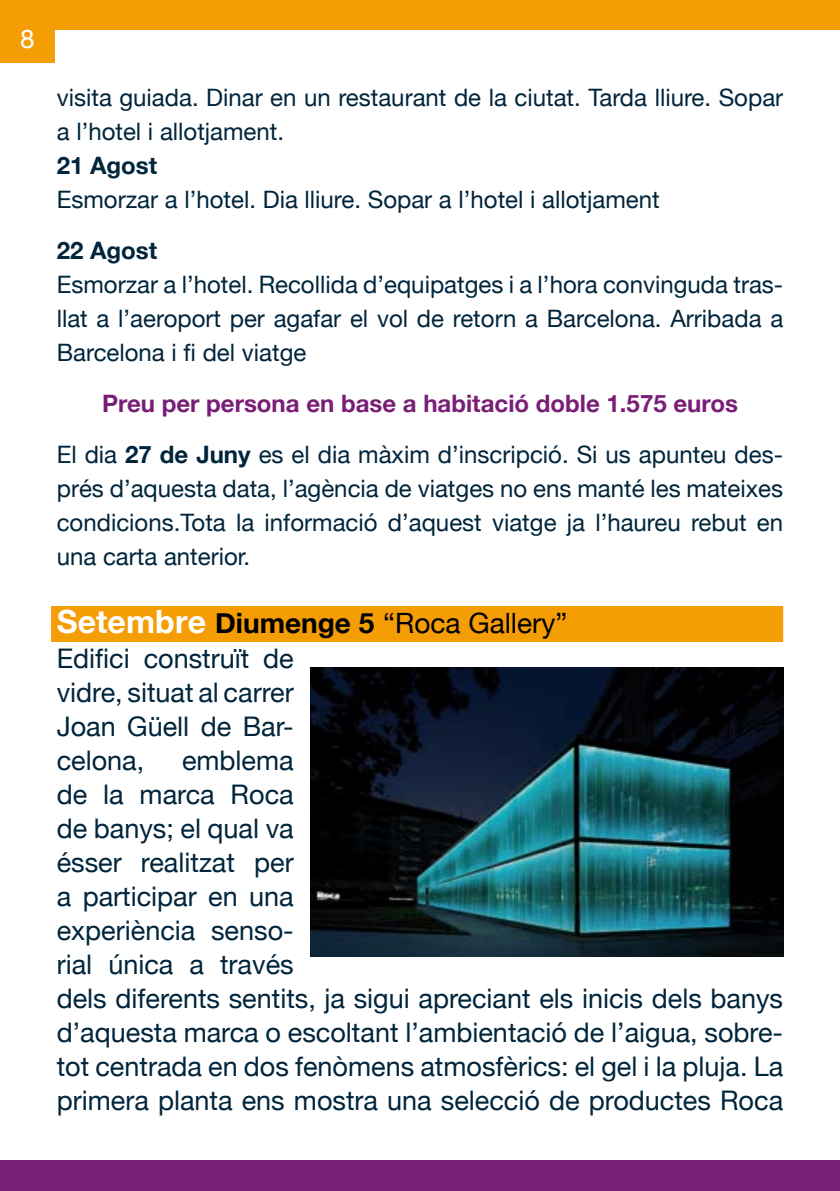
<style>
.page{position:relative;width:840px;height:1191px;background:#fff}
.page>*{position:absolute;margin:0;border:0;box-sizing:border-box;transform-origin:0 0}
.t1{font:28px "Helvetica Neue";color:#000}
.t2{font:27px/34px "Helvetica Neue";color:#00253c;text-align:justify}
.t3{font:26px "Helvetica Neue";color:#fff}
.t4{font:24px/34px "Helvetica Neue";color:#00253c;text-align:justify}
.t5{font:700 24px/51px "Helvetica Neue";color:#791e77;text-align:center}
.t6{font:700 24px "Helvetica Neue";color:#00253c}
.s1{font-weight:400;color:#00253c}
.s2{color:#00253c}
.s3{font-weight:700;font-size:32px;color:#fff}
.s4{font-weight:700}
</style>
<div class="page">
<div style="left:0;top:0;width:839px;height:29px;background:#f49d05"></div>
<div style="left:0;top:1161px;width:839px;height:30px;background:#791e77"></div>
<div style="left:0;top:9px;width:55px;height:53px;background:#f49d05"></div>
<div style="left:51px;top:606px;width:731px;height:36px;background:#f49d05"></div>
<img style="left:310px;top:667px;width:472px;height:289px">
<p class="t3" style="left:20px;top:23px;width:16px">8</p>
<p class="t4" style="left:57px;top:80px;width:727px">visita guiada. Dinar en un restaurant de la ciutat. Tarda lliure. Sopar a l’hotel i allotjament.</p>
<p class="t6" style="left:57px;top:151px;width:102px">21 Agost</p>
<p class="t4" style="left:57px;top:182px;width:604px">Esmorzar a l’hotel. Dia lliure. Sopar a l’hotel i allotjament</p>
<p class="t6" style="left:57px;top:236px;width:102px">22 Agost</p>
<p class="t4" style="left:57px;top:267px;width:727px">Esmorzar a l’hotel. Recollida d’equipatges i a l’hora convinguda tras&shy;llat a l’aeroport per agafar el vol de retorn a Barcelona. Arribada a Barcelona i fi del viatge</p>
<p class="t5" style="left:57px;top:378px;width:727px">Preu per persona en base a habitació doble 1.575 euros<br><span class="s1">El dia</span> <span class="s2">27 de Juny</span> <span class="s1">es el dia màxim d’inscripció. Si us apunteu des-</span></p>
<p class="t4" style="left:57px;top:471px;width:727px">prés d’aquesta data, l’agència de viatges no ens manté les mateixes condicions.Tota la informació d’aquest viatge ja l’haureu rebut en una carta anterior.</p>
<p class="t1" style="left:57px;top:607px;width:512px"><span class="s3">Setembre</span> <span class="s4">Diumenge 5</span> “Roca Gallery”</p>
<p class="t2" style="left:57px;top:640px;width:238px">Edifici construït de vidre, situat al carrer Joan Güell de Bar&shy;celona,</p>
<p class="t2" style="left:57px;top:742px;width:727px;text-align:left;text-indent:125px">emblema<br>de la marca Roca<br>de banys; el qual va<br>ésser realitzat per<br>a participar en una<br>experiència senso-<br>rial única a través<br>dels diferents sentits, ja sigui apreciant els inicis dels banys d’aquesta marca o escoltant l’ambientació de l’aigua, sobre&shy;tot centrada en dos fenòmens atmosfèrics: el gel i la pluja. La primera planta ens mostra una selecció de productes Roca</p>
</div>
